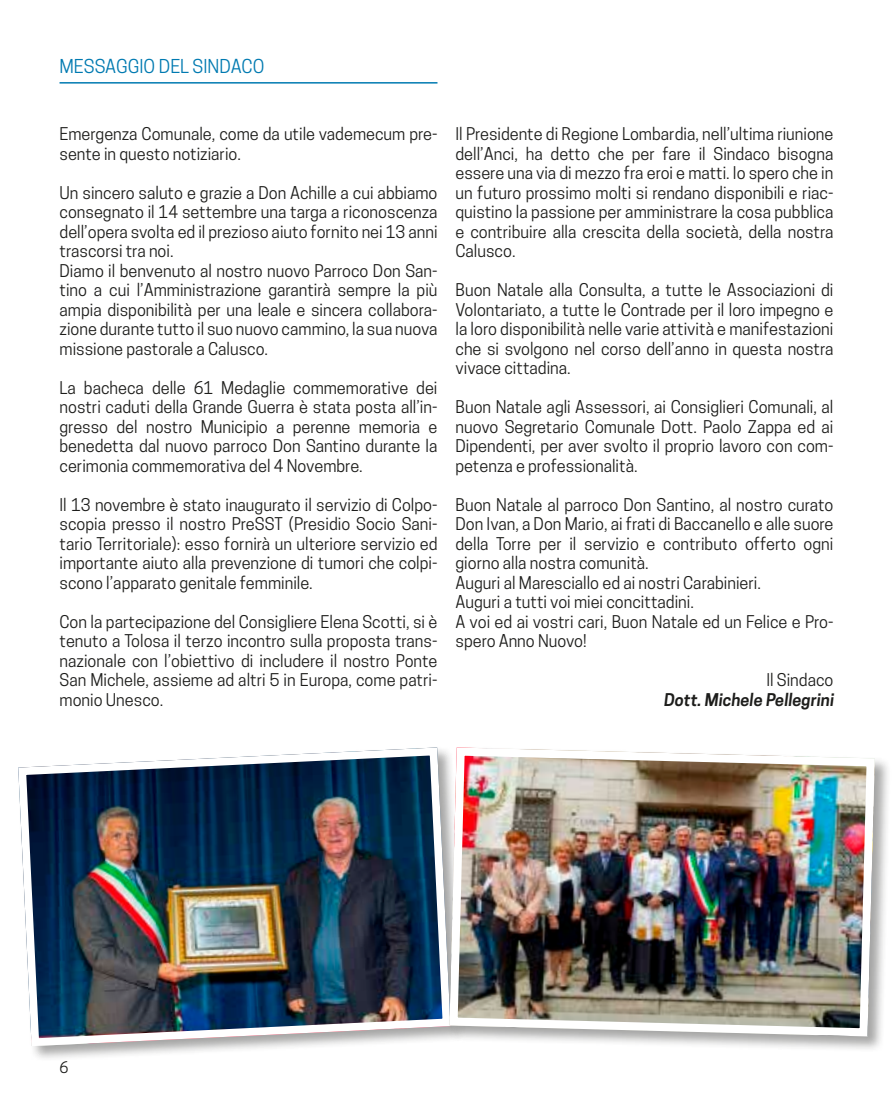
<style>
.page{position:relative;width:893px;height:1106px;background:#fff}
.page>*{position:absolute;margin:0;border:0;box-sizing:border-box;transform-origin:0 0}
.t1{font:18px "Cooper Hewitt";color:#007ab1}
.t2{font:16.5px/19.5px "Cooper Hewitt";color:#1d1d1b;text-align:justify}
.t3{font:600 16.5px "Cooper Hewitt";color:#1d1d1b}
.t4{font:15px "Cooper Hewitt";color:#1d1d1b}
</style>
<div class="page">
<hr style="left:60px;top:82px;width:377px;height:2px;background:#007ab1">
<div style="left:17px;top:746px;width:450px;height:316px;background:#1d1d1b;opacity:.4"></div>
<img style="left:17px;top:746px;width:431px;height:304px">
<div style="left:448px;top:746px;width:443px;height:306px;background:#1d1d1b;opacity:.4"></div>
<img style="left:445px;top:746px;width:434px;height:294px">
<p class="t1" style="left:60px;top:56px;width:206px">MESSAGGIO DEL SINDACO</p>
<p class="t2" style="left:60px;top:124px;width:379px">Emergenza Comunale, come da utile vademecum pre&shy;sente in questo notiziario.</p>
<p class="t2" style="left:60px;top:183px;width:379px;text-align:left">Un sincero saluto e grazie a Don Achille a cui abbiamo consegnato il 14 settembre una targa a riconoscenza dell’opera svolta ed il prezioso aiuto fornito nei 13 anni trascorsi tra noi.<br>Diamo il benvenuto al nostro nuovo Parroco Don San&shy;tino a cui l’Amministrazione garantirà sempre la più ampia disponibilità per una leale e sincera collabora&shy;zione durante tutto il suo nuovo cammino, la sua nuova missione pastorale a Calusco.</p>
<p class="t2" style="left:60px;top:378px;width:379px">La bacheca delle 61 Medaglie commemorative dei nostri caduti della Grande Guerra è stata posta all’in&shy;gresso del nostro Municipio a perenne memoria e benedetta dal nuovo parroco Don Santino durante la cerimonia commemorativa del 4 Novembre.</p>
<p class="t2" style="left:60px;top:495px;width:379px">Il 13 novembre è stato inaugurato il servizio di Colpo&shy;scopia presso il nostro PreSST (Presidio Socio Sani&shy;tario Territoriale): esso fornirà un ulteriore servizio ed importante aiuto alla prevenzione di tumori che colpi&shy;scono l’apparato genitale femminile.</p>
<p class="t2" style="left:60px;top:612px;width:379px">Con la partecipazione del Consigliere Elena Scotti, si è tenuto a Tolosa il terzo incontro sulla proposta trans&shy;nazionale con l’obiettivo di includere il nostro Ponte San Michele, assieme ad altri 5 in Europa, come patri&shy;monio Unesco.</p>
<p class="t2" style="left:455px;top:124px;width:379px">Il Presidente di Regione Lombardia, nell’ultima riunione dell’Anci, ha detto che per fare il Sindaco bisogna essere una via di mezzo fra eroi e matti. Io spero che in un futuro prossimo molti si rendano disponibili e riac&shy;quistino la passione per amministrare la cosa pubblica e contribuire alla crescita della società, della nostra Calusco.</p>
<p class="t2" style="left:455px;top:280px;width:379px">Buon Natale alla Consulta, a tutte le Associazioni di Volontariato, a tutte le Contrade per il loro impegno e la loro disponibilità nelle varie attività e manifestazioni che si svolgono nel corso dell’anno in questa nostra vivace cittadina.</p>
<p class="t2" style="left:455px;top:397px;width:379px">Buon Natale agli Assessori, ai Consiglieri Comunali, al nuovo Segretario Comunale Dott. Paolo Zappa ed ai Dipendenti, per aver svolto il proprio lavoro con com&shy;petenza e professionalità.</p>
<p class="t2" style="left:455px;top:495px;width:379px;text-align:left">Buon Natale al parroco Don Santino, al nostro curato Don Ivan, a Don Mario, ai frati di Baccanello e alle suore della Torre per il servizio e contributo offerto ogni giorno alla nostra comunità.<br>Auguri al Maresciallo ed ai nostri Carabinieri.<br>Auguri a tutti voi miei concittadini.<br>A voi ed ai vostri cari, Buon Natale ed un Felice e Pro&shy;spero Anno Nuovo!</p>
<p class="t2" style="left:766px;top:670px;width:69px">Il Sindaco</p>
<p class="t3" style="left:664px;top:689px;width:174px">Dott.Michele Pellegrini</p>
<p class="t4" style="left:60px;top:1059px;width:10px">6</p>
</div>
